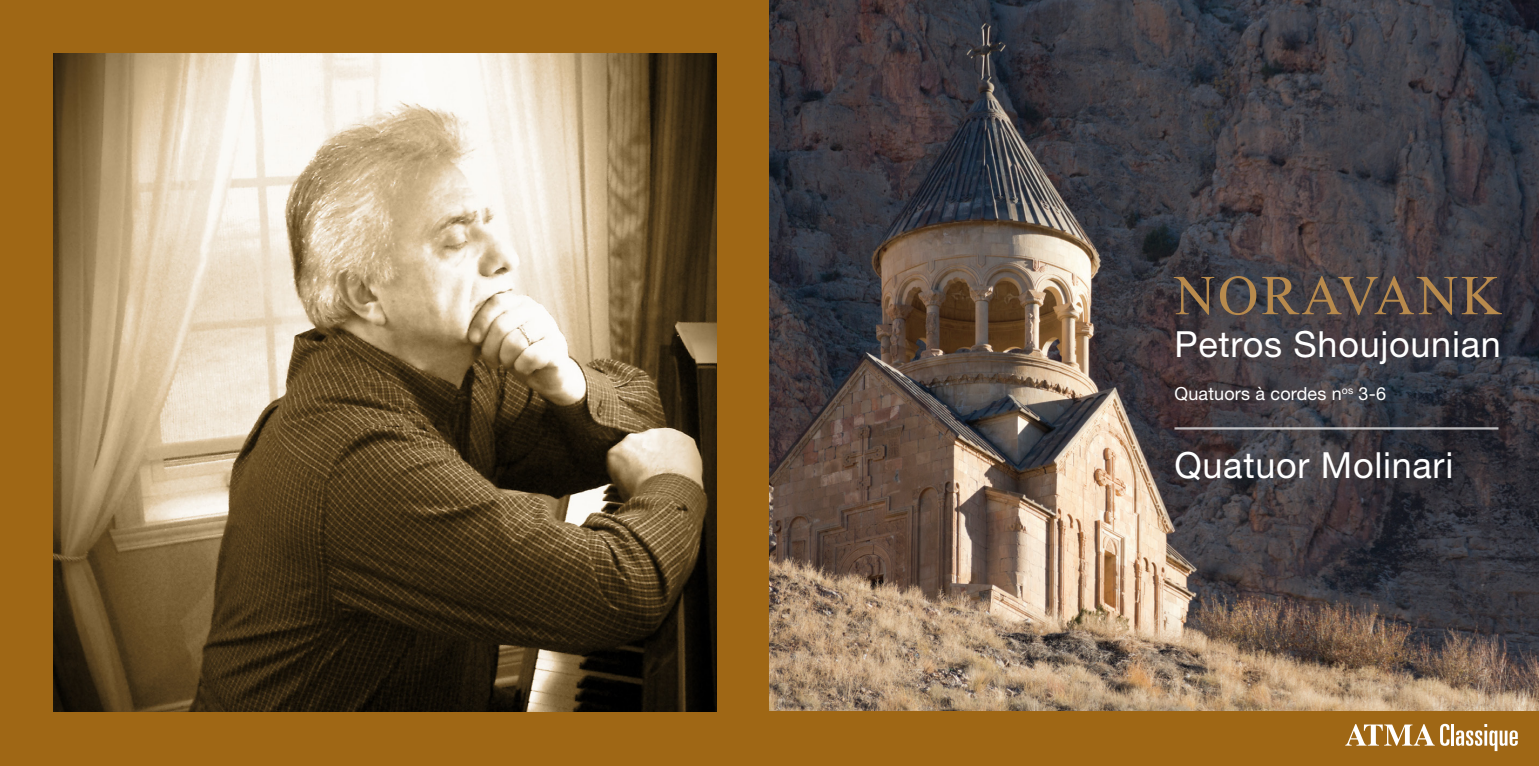
<style>
.page{position:relative;width:1539px;height:766px;background:#fff}
.page>*{position:absolute;margin:0;border:0;box-sizing:border-box;transform-origin:0 0}
.t1{font:56.25px "Times New Roman";letter-spacing:.05em;color:#b88a4c}
.t2{font:36px "Helvetica Neue";letter-spacing:.02em;color:#fff}
.t3{font:18px "Helvetica Neue";letter-spacing:.01em;color:#fff}
</style>
<div class="page">
<div style="left:0;top:0;width:770px;height:765px;background:#9f6715"></div>
<img style="left:53px;top:53px;width:663px;height:658px">
<img style="left:770px;top:0;width:769px;height:711px">
<div style="left:770px;top:711px;width:769px;height:54px;background:#9f6715"></div>
<svg style="left:1345px;top:723px;width:104px;height:22px"></svg>
<hr style="left:1451px;top:723px;width:3px;height:22px;background:#fff">
<svg style="left:1456px;top:724px;width:62px;height:26px"></svg>
<hr style="left:1174px;top:427px;width:324px;height:2px;background:#fff">
<p class="t1" style="left:1174px;top:257px;width:328px">NORAVANK</p>
<p class="t2" style="left:1174px;top:322px;width:328px">Petros Shoujounian</p>
<p class="t3" style="left:1174px;top:382px;width:213px">Quatuors à cordes n<sup>os</sup> 3-6</p>
<p class="t2" style="left:1174px;top:443px;width:280px">Quatuor Molinari</p>
</div>
